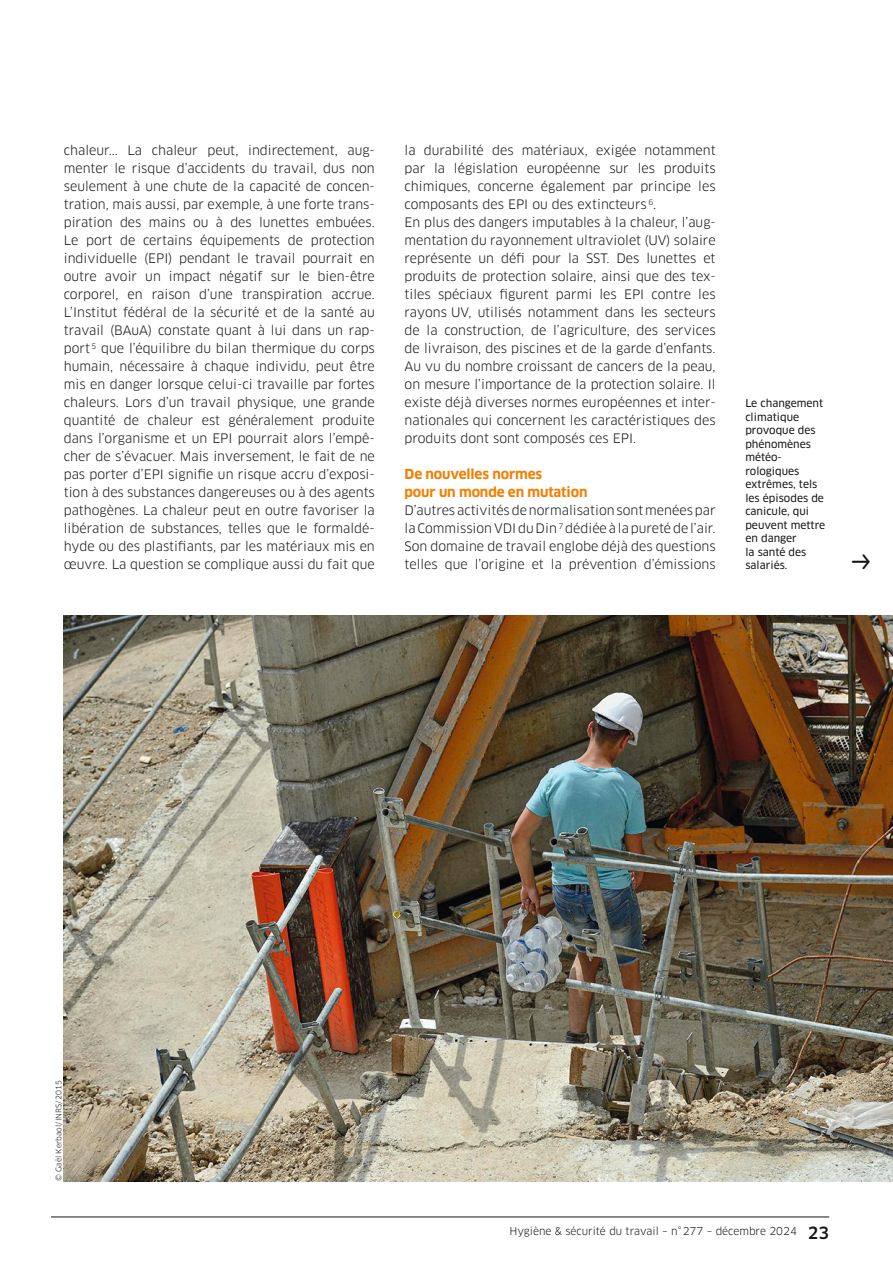
<style>
.page{position:relative;width:893px;height:1263px;background:#fff}
.page>*{position:absolute;margin:0;border:0;box-sizing:border-box;transform-origin:0 0}
.t1{font:21px "Zapf Essentials Arrows One";color:#151616}
.t2{font:700 13.5px/18px "Clan OT";letter-spacing:-.01em;color:#f27e00}
.t3{font:12.75px/18px "Clan OT";color:#151616;text-align:justify}
.t4{font:10.5px/13.5px "Clan OT News";color:#151616}
.t5{font:10.5px "Clan OT";color:#151616}
.t6{font:7.5px "Clan OT";color:#151616}
.s1{font-weight:500;font-size:16.5px}
</style>
<div class="page">
<hr style="left:51px;top:1217px;width:778px;height:1px;background:#151616">
<img style="left:64px;top:615px;width:829px;height:566px">
<p class="t3" style="left:64px;top:142px;width:313px">chaleur... La chaleur peut, indirectement, aug&shy;menter le risque d’accidents du travail, dus non seulement à une chute de la capacité de concen&shy;tration, mais aussi, par exemple, à une forte trans&shy;piration des mains ou à des lunettes embuées.<br>Le port de certains équipements de protection individuelle (EPI) pendant le travail pourrait en outre avoir un impact négatif sur le bien-être corporel, en raison d’une transpiration accrue.<br>L’Institut fédéral de la sécurité et de la santé au travail (BAuA) constate quant à lui dans un rap&shy;port <sup>5</sup> que l’équilibre du bilan thermique du corps humain, nécessaire à chaque individu, peut être mis en danger lorsque celui-ci travaille par fortes chaleurs. Lors d’un travail physique, une grande quantité de chaleur est généralement produite dans l’organisme et un EPI pourrait alors l’empê&shy;cher de s’évacuer. Mais inversement, le fait de ne pas porter d’EPI signifie un risque accru d’exposi&shy;tion à des substances dangereuses ou à des agents pathogènes. La chaleur peut en outre favoriser la libération de substances, telles que le formaldé&shy;hyde ou des plastifiants, par les matériaux mis en œuvre. La question se complique aussi du fait que</p>
<p class="t3" style="left:405px;top:142px;width:313px;text-align:left">la durabilité des matériaux, exigée notamment par la législation européenne sur les produits chimiques, concerne également par principe les composants des EPI ou des extincteurs <sup>6</sup>.<br>En plus des dangers imputables à la chaleur, l’aug&shy;mentation du rayonnement ultraviolet (UV) solaire représente un défi pour la SST. Des lunettes et produits de protection solaire, ainsi que des tex&shy;tiles spéciaux figurent parmi les EPI contre les rayons UV, utilisés notamment dans les secteurs de la construction, de l’agriculture, des services de livraison, des piscines et de la garde d’enfants.<br>Au vu du nombre croissant de cancers de la peau, on mesure l’importance de la protection solaire. Il existe déjà diverses normes européennes et inter&shy;nationales qui concernent les caractéristiques des produits dont sont composés ces EPI.</p>
<p class="t2" style="left:405px;top:465px;width:184px">De nouvelles normes<br>pour un monde en mutation</p>
<p class="t3" style="left:405px;top:502px;width:313px">D’autres activités de normalisation sont menées par la Commission VDI du Din <sup>7</sup> dédiée à la pureté de l’air.<br>Son domaine de travail englobe déjà des questions telles que l’origine et la prévention d’émissions</p>
<p class="t4" style="left:745px;top:397px;width:81px">Le changement climatique provoque des phénomènes météo&shy;rologiques extrêmes, tels les épisodes de canicule, qui peuvent mettre en danger<br>la santé des salariés.</p>
<h1 class="t1" style="left:850px;top:552px;width:23px">h</h1>
<p class="t6" style="left:56px;top:1181px;width:102px;rotate:-90deg">© Gaël Kerbaol/INRS/2015</p>
<p class="t5" style="left:509px;top:1227px;width:321px">Hygiène &amp; sécurité du travail – n°277 – décembre 2024 <span class="s1">23</span></p>
</div>
